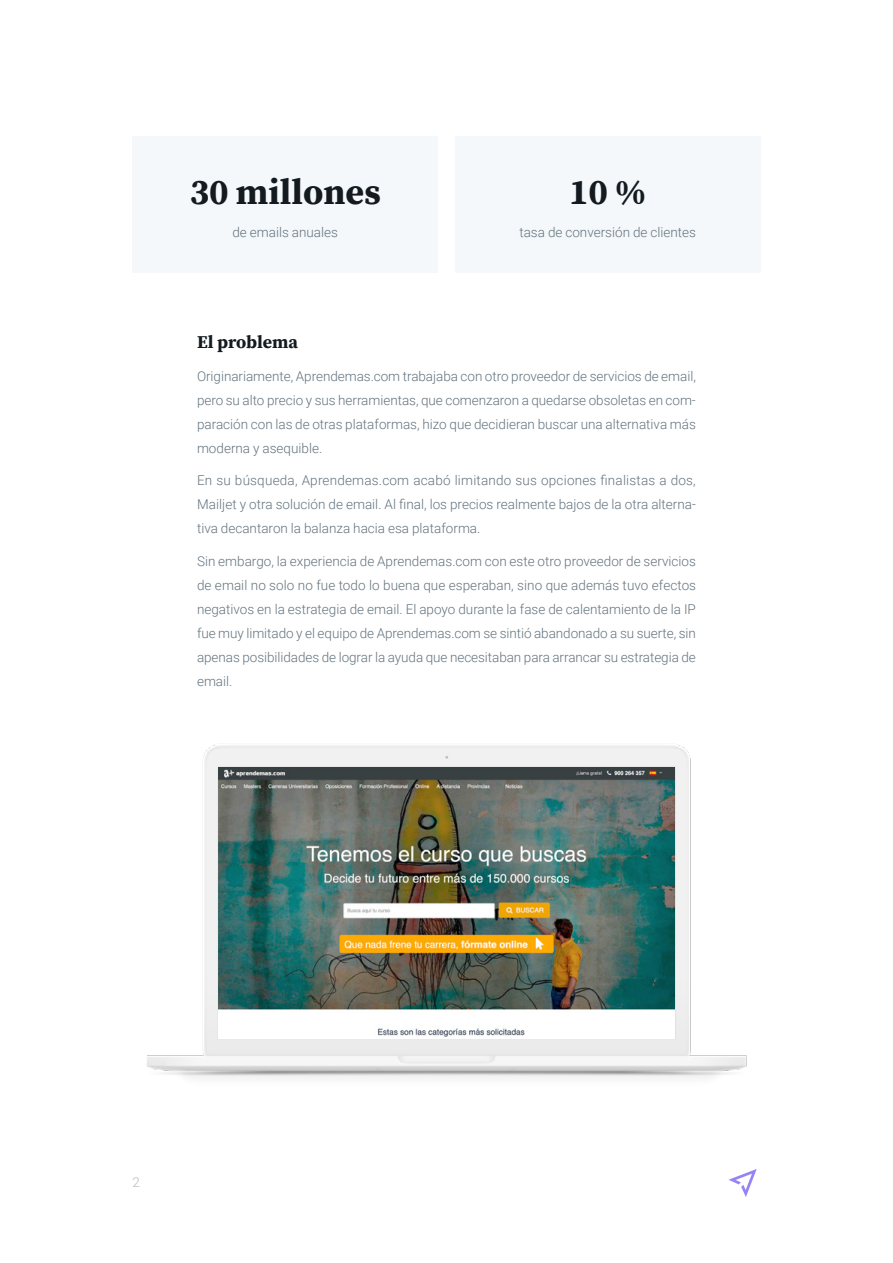
<style>
.page{position:relative;width:893px;height:1263px;background:#fff}
.page>*{position:absolute;margin:0;border:0;box-sizing:border-box;transform-origin:0 0}
.t1{font:700 36px "Source Serif Pro";color:#131b20}
.t2{font:700 18px "Source Serif Pro";color:#131b20}
.t3{font:300 13.5px/24px "Roboto";color:#63737e;text-align:justify}
.t4{font:300 13.5px "Roboto";color:#b3bdc4}
</style>
<div class="page">
<svg style="left:728px;top:1169px;width:29px;height:28px"></svg>
<div style="left:133px;top:136px;width:305px;height:136px;background:#f5f8fa"></div>
<div style="left:455px;top:136px;width:305px;height:136px;background:#f5f8fa"></div>
<img style="left:147px;top:744px;width:600px;height:334px">
<img style="left:219px;top:768px;width:455px;height:270px">
<h1 class="t1" style="left:190px;top:167px;width:192px">30 millones</h1>
<p class="t3" style="left:232px;top:220px;width:107px">de emails anuales</p>
<h1 class="t1" style="left:569px;top:167px;width:79px">10%</h1>
<p class="t3" style="left:519px;top:220px;width:178px">tasa de conversión de clientes</p>
<h2 class="t2" style="left:197px;top:330px;width:103px">El problema</h2>
<p class="t3" style="left:197px;top:363px;width:500px">Originariamente, Aprendemas.com trabajaba con otro proveedor de servicios de email, pero su alto precio y sus herramientas, que comenzaron a quedarse obsoletas en com&shy;paración con las de otras plataformas, hizo que decidieran buscar una alternativa más moderna y asequible.</p>
<p class="t3" style="left:197px;top:468px;width:500px">En su búsqueda, Aprendemas.com acabó limitando sus opciones finalistas a dos, Mailjet y otra solución de email. Al final, los precios realmente bajos de la otra alterna&shy;tiva decantaron la balanza hacia esa plataforma.</p>
<p class="t3" style="left:197px;top:548px;width:501px">Sin embargo, la experiencia de Aprendemas.com con este otro proveedor de servicios de email no solo no fue todo lo buena que esperaban, sino que además tuvo efectos negativos en la estrategia de email. El apoyo durante la fase de calentamiento de la IP fue muy limitado y el equipo de Aprendemas.com se sintió abandonado a su suerte, sin apenas posibilidades de lograr la ayuda que necesitaban para arrancar su estrategia de email.</p>
<p class="t4" style="left:133px;top:1173px;width:9px">2</p>
</div>
